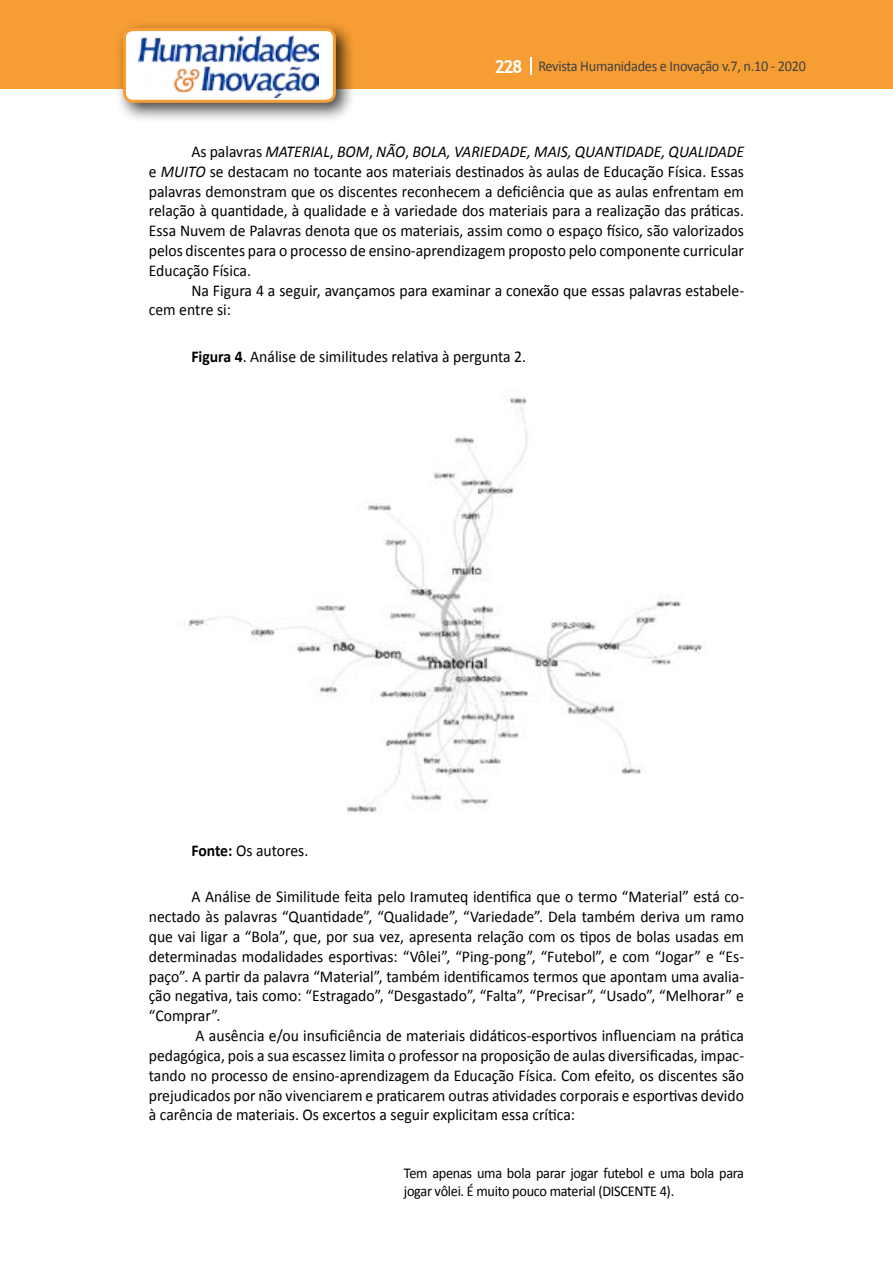
<style>
.page{position:relative;width:893px;height:1263px;background:#fff}
.page>*{position:absolute;margin:0;border:0;box-sizing:border-box;transform-origin:0 0}
.t1{font:16.5px/19.8px "Calibri";color:#000;text-align:justify;scale:.95 1}
.t2{font:15px/18px "Calibri";letter-spacing:-.02em;color:#000;scale:.95 1}
.t3{font:15px "Calibri";letter-spacing:-.02em;color:#414042;scale:.95 1}
.s1{font-family:"Trebuchet MS";font-weight:700;font-size:18px;color:#fff}
.s2{font-style:italic}
.s3{font-weight:700}
</style>
<div class="page">
<div style="left:0;top:0;width:893px;height:88px;background:#f69e34"></div>
<svg style="left:530px;top:57px;width:2px;height:18px"></svg>
<div style="left:114px;top:20px;width:242px;height:103px;background:#000;opacity:.75"></div>
<div style="left:125px;top:30px;width:209px;height:71px;background:#fff;border-radius:9px"></div>
<img style="left:138px;top:35px;width:181px;height:62px">
<div style="left:123px;top:28px;width:213px;height:75px;border:3px solid #f69e34;border-radius:9px"></div>
<img style="left:188px;top:396px;width:514px;height:418px">
<p class="t3" style="left:495px;top:57px;width:329px"><span class="s1">228</span> Revista Humanidades e Inovação v.7, n.10 - 2020</p>
<p class="t1" style="left:149px;top:142px;width:628px;text-indent:43px">As palavras <span class="s2">MATERIAL</span>, <span class="s2">BOM</span>, <span class="s2">NÃO</span>, <span class="s2">BOLA, VARIEDADE, MAIS, QUANTIDADE, QUALIDADE </span>e <span class="s2">MUITO</span> se destacam no tocante aos materiais destinados às aulas de Educação Física. Essas palavras demonstram que os discentes reconhecem a deficiência que as aulas enfrentam em relação à quantidade, à qualidade e à variedade dos materiais para a realização das práticas.<br>Essa Nuvem de Palavras denota que os materiais, assim como o espaço físico, são valorizados pelos discentes para o processo de ensino-aprendizagem proposto pelo componente curricular Educação Física.</p>
<p class="t1" style="left:149px;top:280px;width:628px;text-indent:43px">Na Figura 4 a seguir, avançamos para examinar a conexão que essas palavras estabele&shy;cem entre si:</p>
<p class="t1" style="left:191px;top:347px;width:354px"><span class="s3">Figura 4</span>. Análise de similitudes relativa à pergunta 2.</p>
<p class="t1" style="left:191px;top:840px;width:125px"><span class="s3">Fonte:</span> Os autores.</p>
<p class="t1" style="left:149px;top:887px;width:628px;text-indent:43px">A Análise de Similitude feita pelo Iramuteq identifica que o termo “Material” está co&shy;nectado às palavras “Quantidade”, “Qualidade”, “Variedade”. Dela também deriva um ramo que vai ligar a “Bola”, que, por sua vez, apresenta relação com os tipos de bolas usadas em determinadas modalidades esportivas: “Vôlei”, “Ping-pong”, “Futebol”, e com “Jogar” e “Es&shy;paço”. A partir da palavra “Material”, também identificamos termos que apontam uma avalia&shy;ção negativa, tais como: “Estragado”, “Desgastado”, “Falta”, “Precisar”, “Usado”, “Melhorar” e “Comprar”.</p>
<p class="t1" style="left:149px;top:1026px;width:628px;text-indent:47px">A ausência e/ou insuficiência de materiais didáticos-esportivos influenciam na prática pedagógica, pois a sua escassez limita o professor na proposição de aulas diversificadas, impac&shy;tando no processo de ensino-aprendizagem da Educação Física. Com efeito, os discentes são prejudicados por não vivenciarem e praticarem outras atividades corporais e esportivas devido à carência de materiais. Os excertos a seguir explicitam essa crítica:</p>
<p class="t2" style="left:404px;top:1164px;width:359px">Tem apenas uma bola parar jogar futebol e uma bola para jogar vôlei. É muito pouco material (DISCENTE 4).</p>
</div>
